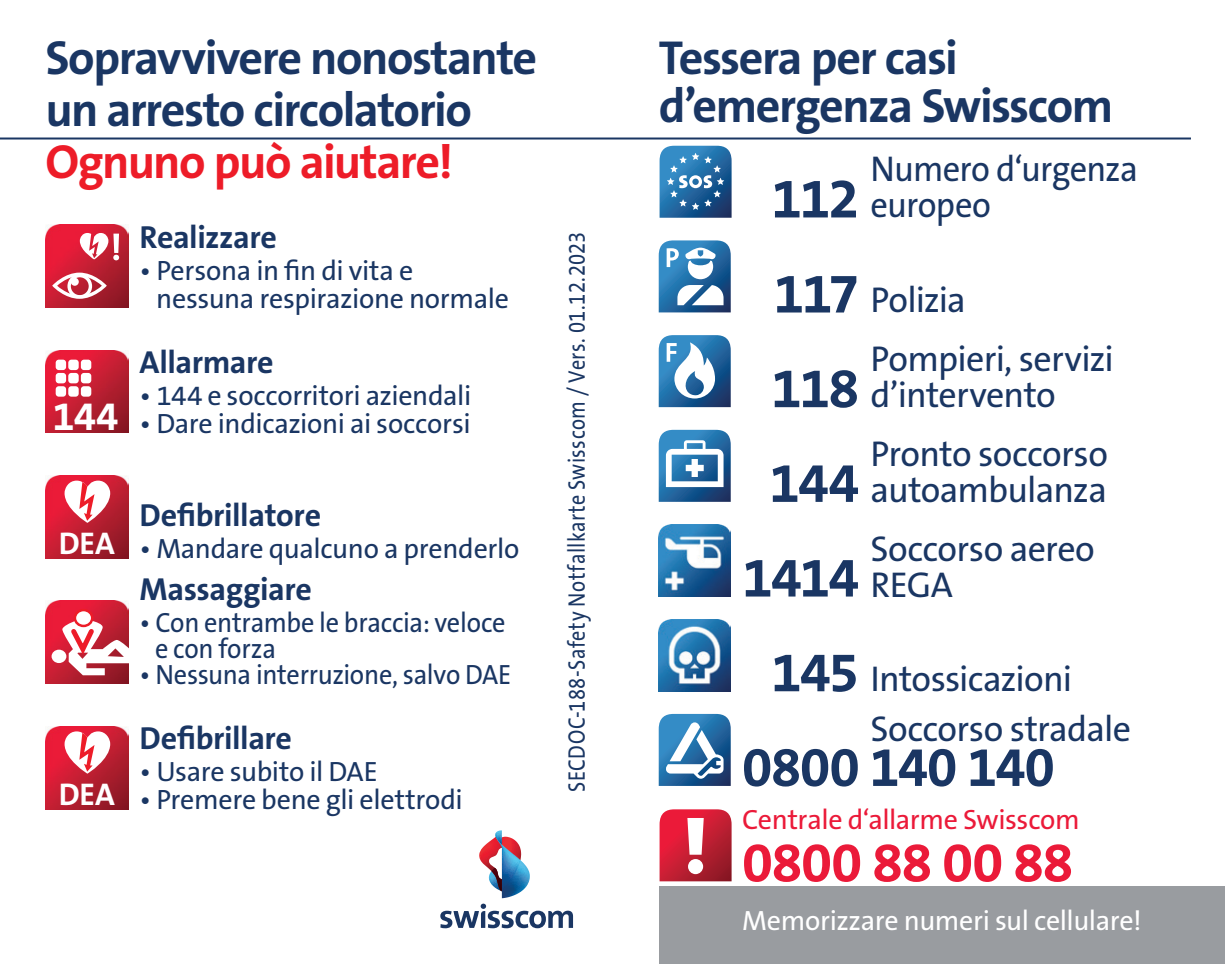
<style>
.page{position:relative;width:1225px;height:964px;background:#fff}
.page>*{position:absolute;margin:0;border:0;box-sizing:border-box;transform-origin:0 0}
.t1{font:700 56px "The Sans B W7";letter-spacing:-.035em;color:#1a3663}
.t2{font:700 56px "The Sans B W7";letter-spacing:-.02em;color:#eb1a39}
.t3{font:700 48px/48px "The Sans B W7";letter-spacing:-.03em;color:#1a3663}
.t4{font:700 48px "The Sans B W7";letter-spacing:-.03em;color:#ed1c28}
.t5{font:700 40.4px "The Sans B W7";color:#fff}
.t6{font:36px/36px "The Sans B W5 Plain";letter-spacing:-.02em;color:#1a3663}
.t7{font:36px/36px "The Sans B W5 Plain";letter-spacing:-.02em;color:#1a3663;scale:.96 1}
.t8{font:700 32px "The Sans B W7";letter-spacing:-.015em;color:#1a3663}
.t9{font:700 31.6px "The Sans B W7";color:#fff}
.t10{font:28px/28px "The Sans B W5 Plain";letter-spacing:-.01em;color:#1a3663}
.t11{font:28px/26px "The Sans B W5 Plain";letter-spacing:-.01em;color:#1a3663;scale:.94 1}
.t12{font:28px "The Sans B W5 Plain";letter-spacing:-.01em;color:#fff}
.t13{font:28px "The Sans B W5 Plain";letter-spacing:-.015em;color:#eb1a39}
.t14{font:24px "The Sans B W5 Plain";letter-spacing:.02em;color:#1a3663;scale:.84 1}
</style>
<div class="page">
<svg style="left:440px;top:830px;width:133px;height:98px"></svg>
<div style="left:659px;top:886px;width:566px;height:78px;background:#999ca0"></div>
<svg style="left:659px;top:809px;width:72px;height:72px;background:#cf4053"></svg>
<img style="left:658px;top:524px;width:72px;height:72px">
<svg style="left:658px;top:430px;width:72px;height:72px"></svg>
<svg style="left:658px;top:335px;width:72px;height:72px"></svg>
<svg style="left:658px;top:240px;width:72px;height:72px"></svg>
<svg style="left:659px;top:146px;width:72px;height:72px;background:#3d7cae"></svg>
<svg style="left:658px;top:714px;width:72px;height:72px"></svg>
<img style="left:658px;top:619px;width:72px;height:72px">
<img style="left:45px;top:225px;width:83px;height:83px">
<div style="left:71px;top:278px;width:8px;height:8px;background:#fff;border-radius:50%"></div>
<div style="left:67px;top:274px;width:25px;height:23px;border:3px solid #fff;border-radius:50%"></div>
<div style="left:53px;top:273px;width:53px;height:26px;border:3px solid #fff;border-radius:50%"></div>
<svg style="left:80px;top:233px;width:39px;height:27px"></svg>
<img style="left:45px;top:350px;width:83px;height:83px">
<div style="left:56px;top:360px;width:10px;height:10px;background:#fff;border-radius:3px"></div>
<div style="left:68px;top:360px;width:11px;height:10px;background:#fff;border-radius:3px"></div>
<div style="left:81px;top:360px;width:10px;height:10px;background:#fff;border-radius:3px"></div>
<div style="left:56px;top:373px;width:10px;height:10px;background:#fff;border-radius:3px"></div>
<div style="left:68px;top:373px;width:11px;height:10px;background:#fff;border-radius:3px"></div>
<div style="left:81px;top:373px;width:10px;height:10px;background:#fff;border-radius:3px"></div>
<div style="left:56px;top:386px;width:10px;height:11px;background:#fff;border-radius:3px"></div>
<div style="left:68px;top:386px;width:11px;height:11px;background:#fff;border-radius:3px"></div>
<div style="left:81px;top:386px;width:10px;height:11px;background:#fff;border-radius:3px"></div>
<img style="left:45px;top:601px;width:83px;height:83px">
<div style="left:75px;top:610px;width:17px;height:16px;background:#fff;border-radius:50%"></div>
<div style="left:74px;top:609px;width:19px;height:18px;border:2px solid #ed1c28;border-radius:50%"></div>
<div style="left:52px;top:650px;width:14px;height:13px;background:#fff;border-radius:50%"></div>
<svg style="left:62px;top:620px;width:66px;height:55px"></svg>
<hr style="left:0;top:137px;width:1191px;height:2px;background:#1a3663">
<img style="left:45px;top:726px;width:83px;height:83px">
<svg style="left:65px;top:731px;width:45px;height:42px"></svg>
<img style="left:45px;top:475px;width:83px;height:83px">
<svg style="left:65px;top:481px;width:45px;height:42px"></svg>
<h2 class="t3" style="left:45px;top:32px;width:493px;line-height:52px">Sopravvivere nonostante un arresto circolatorio</h2>
<h2 class="t4" style="left:45px;top:131px;width:409px">Ognuno può aiutare!</h2>
<h3 class="t5" style="left:53px;top:390px;width:67px">144</h3>
<p class="t8" style="left:140px;top:216px;width:139px">Realizzare</p>
<p class="t10" style="left:156px;top:256px;width:354px;text-indent:-17px">• Persona in fin di vita e nessuna respirazione normale</p>
<p class="t8" style="left:140px;top:342px;width:136px">Allarmare</p>
<p class="t10" style="left:140px;top:382px;width:333px">• 144 e soccorritori aziendali</p>
<p class="t10" style="left:140px;top:410px;width:332px">• Dare indicazioni ai soccorsi</p>
<p class="t9" style="left:59px;top:523px;width:58px">DEA</p>
<p class="t8" style="left:140px;top:495px;width:183px">Defibrillatore</p>
<p class="t10" style="left:140px;top:535px;width:381px">• Mandare qualcuno a prenderlo</p>
<p class="t8" style="left:140px;top:568px;width:174px">Massaggiare</p>
<p class="t11" style="left:155px;top:609px;width:374px;text-indent:-16px">• Con entrambe le braccia: veloce e con forza</p>
<p class="t11" style="left:140px;top:661px;width:397px">• Nessuna interruzione, salvo DAE</p>
<p class="t8" style="left:140px;top:718px;width:154px">Defibrillare</p>
<p class="t10" style="left:59px;top:758px;width:405px;text-align:center">• Usare subito il DAE<br><sup>DEA</sup> • Premere bene gli elettrodi</p>
<p class="t14" style="left:561px;top:791px;width:668px;rotate:-90deg">SECDOC-188-Safety Notfallkarte Swisscom / Vers. 01.12.2023</p>
<h2 class="t3" style="left:658px;top:34px;width:456px">Tessera per casi d’emergenza Swisscom</h2>
<p class="t7" style="left:870px;top:151px;width:280px">Numero d‘urgenza europeo</p>
<h1 class="t1" style="left:771px;top:163px;width:89px">112</h1>
<h1 class="t1" style="left:773px;top:258px;width:87px">117</h1>
<h1 class="t1" style="left:771px;top:352px;width:90px">118</h1>
<h1 class="t1" style="left:769px;top:447px;width:92px">144</h1>
<h1 class="t1" style="left:742px;top:542px;width:119px">1414</h1>
<p class="t6" style="left:870px;top:282px;width:97px">Polizia</p>
<p class="t6" style="left:870px;top:341px;width:245px">Pompieri, servizi d’intervento</p>
<p class="t6" style="left:870px;top:436px;width:239px">Pronto soccorso autoambulanza</p>
<p class="t6" style="left:870px;top:530px;width:226px">Soccorso aereo<br>REGA</p>
<h1 class="t1" style="left:771px;top:636px;width:90px">145</h1>
<p class="t6" style="left:870px;top:661px;width:203px">Intossicazioni</p>
<p class="t6" style="left:870px;top:710px;width:262px">Soccorso stradale</p>
<h1 class="t1" style="left:742px;top:731px;width:314px">0800 140 140</h1>
<p class="t13" style="left:742px;top:802px;width:339px">Centrale d‘allarme Swisscom</p>
<h1 class="t2" style="left:742px;top:826px;width:333px">0800 88 00 88</h1>
<p class="t12" style="left:742px;top:902px;width:401px">Memorizzare numeri sul cellulare!</p>
</div>
